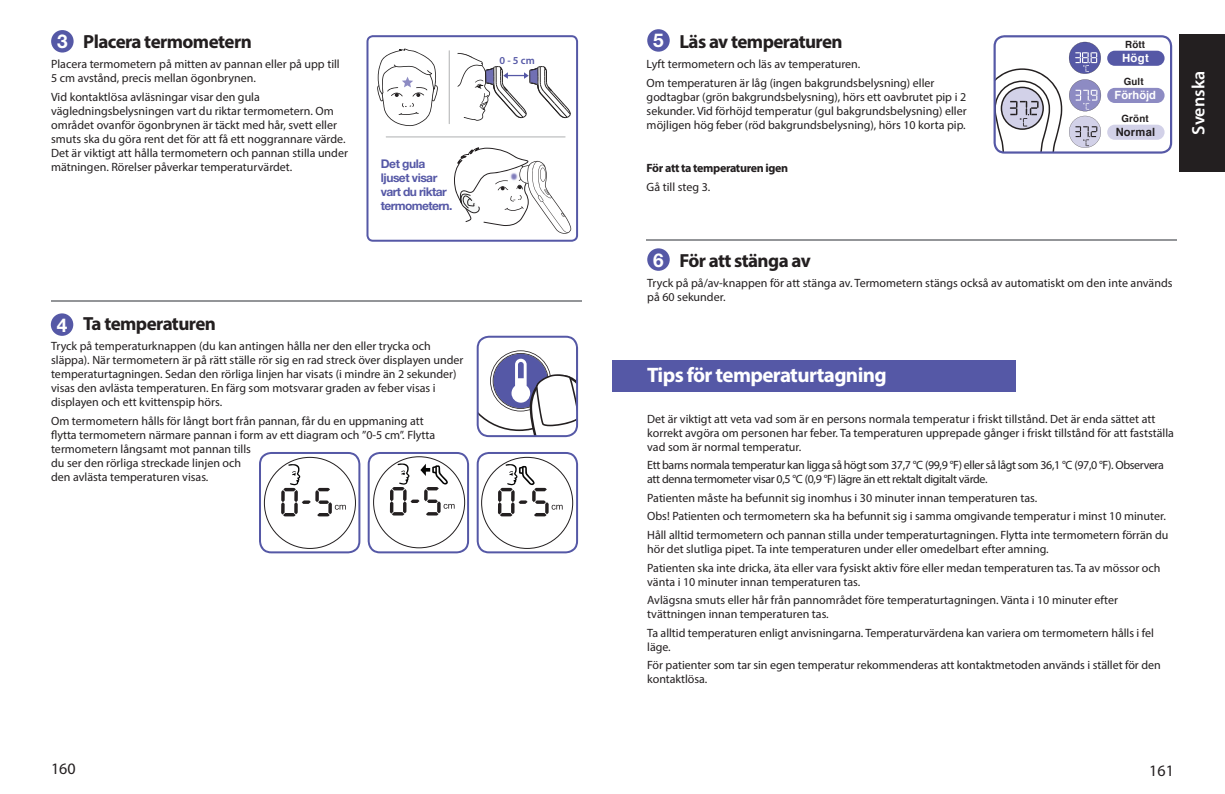
<style>
.page{position:relative;width:1225px;height:794px;background:#fff}
.page>*{position:absolute;margin:0;border:0;box-sizing:border-box;transform-origin:0 0}
.t1{font:700 21px "Myriad Pro";letter-spacing:-.03em;color:#fff}
.t2{font:700 19px "Myriad Pro";letter-spacing:-.03em;color:#231f20}
.t3{font:700 19px "Helvetica Neue LT";color:#fff}
.t4{font:600 18px "Myriad Pro";color:#fff}
.t5{font:16px "Myriad Pro";color:#231f20}
.t6{font:12px/14px "Myriad Pro";color:#231f20}
.t7{font:12px/14px "Myriad Pro";letter-spacing:-.03em;color:#231f20}
.t8{font:700 12px/14px "Helvetica Neue LT";letter-spacing:-.05em;color:#5558a6}
.t9{font:700 12px "Myriad Pro";letter-spacing:-.03em;color:#231f20}
.t10{font:700 11.4px "Helvetica";color:#fff}
.t11{font:700 11.4px "Helvetica";letter-spacing:.02em;color:#231f20}
.t12{font:600 10.6px "Myriad Pro";color:#5558a6}
.t13{font:700 10px "Helvetica";letter-spacing:.02em;color:#231f20}
.s1{font-family:"Helvetica Neue LT";color:#fff}
</style>
<div class="page">
<div style="left:1179px;top:34px;width:46px;height:137px;background:#231f20"></div>
<div style="left:51px;top:30px;width:23px;height:23px;background:#5558a6;border-radius:50%"></div>
<hr style="left:51px;top:300px;width:530px;height:1px;background:#939598">
<div style="left:51px;top:313px;width:22px;height:23px;background:#5558a6;border-radius:50%"></div>
<svg style="left:366px;top:35px;width:212px;height:207px"></svg>
<svg style="left:259px;top:452px;width:101px;height:101px"></svg>
<svg style="left:368px;top:452px;width:101px;height:101px"></svg>
<svg style="left:477px;top:452px;width:101px;height:101px"></svg>
<div style="left:647px;top:29px;width:22px;height:23px;background:#5558a6;border-radius:50%"></div>
<div style="left:647px;top:248px;width:22px;height:23px;background:#5558a6;border-radius:50%"></div>
<div style="left:612px;top:360px;width:404px;height:31px;background:#5558a6"></div>
<hr style="left:646px;top:240px;width:531px;height:1px;background:#939598">
<svg style="left:993px;top:35px;width:179px;height:119px"></svg>
<svg style="left:477px;top:336px;width:101px;height:101px"></svg>
<h2 class="t2" style="left:57px;top:35px;width:196px"><span class="s1">3</span> Placera termometern</h2>
<p class="t6" style="left:51px;top:58px;width:290px">Placera termometern på mitten av pannan eller på upp till<br>5 cm avstånd, precis mellan ögonbrynen.</p>
<p class="t6" style="left:51px;top:91px;width:298px">Vid kontaktlösa avläsningar visar den gula vägledningsbelysningen vart du riktar termometern. Om området ovanför ögonbrynen är täckt med hår, svett eller smuts ska du göra rent det för att få ett noggrannare värde.<br>Det är viktigt att hålla termometern och pannan stilla under mätningen. Rörelser påverkar temperaturvärdet.</p>
<p class="t8" style="left:381px;top:158px;width:73px">Det gula ljuset visar vart du riktar termometern.</p>
<p class="t12" style="left:499px;top:54px;width:37px">0 - 5 cm</p>
<h2 class="t2" style="left:83px;top:316px;width:134px">Ta temperaturen</h2>
<p class="t6" style="left:51px;top:340px;width:414px">Tryck på temperaturknappen (du kan antingen hålla ner den eller trycka och släppa). När termometern är på rätt ställe rör sig en rad streck över displayen under temperaturtagningen. Sedan den rörliga linjen har visats (i mindre än 2 sekunder) visas den avlästa temperaturen. En färg som motsvarar graden av feber visas i displayen och ett kvittenspip hörs.</p>
<p class="t6" style="left:51px;top:414px;width:385px">Om termometern hålls för långt bort från pannan, får du en uppmaning att flytta termometern närmare pannan i form av ett diagram och ”0-5 cm”. Flytta termometern långsamt mot pannan tills<br>du ser den rörliga streckade linjen och<br>den avlästa temperaturen visas.</p>
<h2 class="t3" style="left:57px;top:318px;width:12px">4</h2>
<h2 class="t2" style="left:653px;top:35px;width:191px"><span class="s1">5</span> Läs av temperaturen</h2>
<p class="t6" style="left:646px;top:56px;width:289px;line-height:18.6px">Lyft termometern och läs av temperaturen.<br>Om temperaturen är låg (ingen bakgrundsbelysning) eller</p>
<p class="t6" style="left:646px;top:91px;width:321px;text-align:justify">godtagbar (grön bakgrundsbelysning), hörs ett oavbrutet pip i 2 sekunder. Vid förhöjd temperatur (gul bakgrundsbelysning) eller möjligen hög feber (röd bakgrundsbelysning), hörs 10 korta pip.</p>
<p class="t9" style="left:646px;top:163px;width:143px">För att ta temperaturen igen</p>
<p class="t6" style="left:646px;top:180px;width:65px">Gå till steg 3.</p>
<p class="t13" style="left:1125px;top:40px;width:22px">Rött</p>
<p class="t13" style="left:1123px;top:78px;width:22px">Gult</p>
<p class="t13" style="left:1121px;top:114px;width:29px">Grönt</p>
<p class="t10" style="left:1122px;top:53px;width:28px">Högt</p>
<p class="t10" style="left:1114px;top:91px;width:43px">Förhöjd</p>
<p class="t11" style="left:1115px;top:127px;width:41px">Normal</p>
<h3 class="t4" style="left:1191px;top:135px;width:65px;rotate:-90deg">Svenska</h3>
<h2 class="t2" style="left:653px;top:253px;width:159px"><span class="s1">6</span> För att stänga av</h2>
<p class="t6" style="left:647px;top:276px;width:527px">Tryck på på/av-knappen för att stänga av. Termometern stängs också av automatiskt om den inte används på 60 sekunder.</p>
<h1 class="t1" style="left:647px;top:366px;width:241px">Tips för temperaturtagning</h1>
<p class="t6" style="left:647px;top:413px;width:528px">Det är viktigt att veta vad som är en persons normala temperatur i friskt tillstånd. Det är enda sättet att korrekt avgöra om personen har feber. Ta temperaturen upprepade gånger i friskt tillstånd för att fastställa vad som är normal temperatur.</p>
<p class="t7" style="left:647px;top:459px;width:518px">Ett barns normala temperatur kan ligga så högt som 37,7 °C (99,9 °F) eller så lågt som 36,1 °C (97,0 °F). Observera att denna termometer visar 0,5 °C (0,9 °F) lägre än ett rektalt digitalt värde.</p>
<p class="t6" style="left:647px;top:489px;width:523px;line-height:18.6px">Patienten måste ha befunnit sig inomhus i 30 minuter innan temperaturen tas.<br>Obs! Patienten och termometern ska ha befunnit sig i samma omgivande temperatur i minst 10 minuter.<br>Håll alltid termometern och pannan stilla under temperaturtagningen. Flytta inte termometern förrän du</p>
<p class="t6" style="left:647px;top:540px;width:515px;line-height:18.6px">hör det slutliga pipet. Ta inte temperaturen under eller omedelbart efter amning.<br>Patienten ska inte dricka, äta eller vara fysiskt aktiv före eller medan temperaturen tas. Ta av mössor och</p>
<p class="t6" style="left:647px;top:573px;width:472px;line-height:18.6px">vänta i 10 minuter innan temperaturen tas.<br>Avlägsna smuts eller hår från pannområdet före temperaturtagningen. Vänta i 10 minuter efter</p>
<p class="t6" style="left:647px;top:605px;width:508px;line-height:18.6px">tvättningen innan temperaturen tas.<br>Ta alltid temperaturen enligt anvisningarna. Temperaturvärdena kan variera om termometern hålls i fel</p>
<p class="t6" style="left:647px;top:638px;width:515px;line-height:18.6px">läge.<br>För patienter som tar sin egen temperatur rekommenderas att kontaktmetoden används i stället för den</p>
<p class="t6" style="left:647px;top:673px;width:62px">kontaktlösa.</p>
<h3 class="t5" style="left:51px;top:763px;width:26px">160</h3>
<h3 class="t5" style="left:1149px;top:764px;width:26px">161</h3>
</div>
